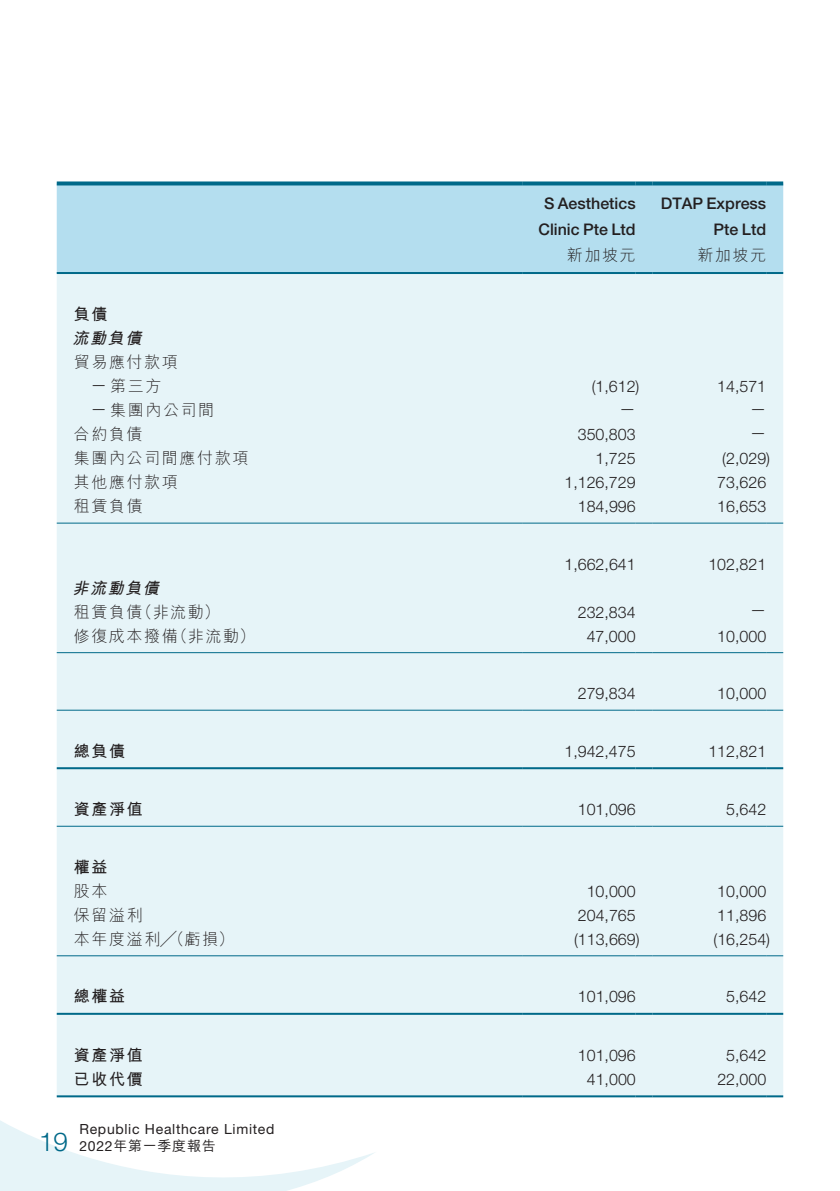
<style>
.page{position:relative;width:840px;height:1191px;background:#fff}
.page>*{position:absolute;margin:0;border:0;box-sizing:border-box;transform-origin:0 0}
.t1{font:300 26px "Helvetica Neue LT Std";color:#006989}
.t2{font:300 16px "Helvetica Neue LT Std";color:#231f20}
.t3{font:300 16px "M Hei HK";letter-spacing:.1em;color:#231f20}
.t4{font:500 16px/26px "Helvetica Neue LT Std";color:#231f20;text-align:center}
.t5{font:700 16px "M Hei HK";letter-spacing:.1em;color:#231f20}
.t6{font:italic 700 16px "M Hei HK";color:#231f20}
.t7{font:14px "Helvetica Neue LT Std";letter-spacing:.05em;color:#231f20}
.t8{font:500 14px "M Hei HK";letter-spacing:.05em;color:#231f20}
.s1{font-family:"Helvetica Neue LT Std";font-weight:400}
</style>
<div class="page">
<svg style="left:0;top:1120px;width:375px;height:71px"></svg>
<div style="left:57px;top:185px;width:725px;height:87px;background:#b4deef"></div>
<div style="left:57px;top:274px;width:725px;height:821px;background:#e6f4f8"></div>
<hr style="left:57px;top:522px;width:465px;height:1px;background:#006989">
<hr style="left:522px;top:522px;width:113px;height:1px;background:#006989">
<svg style="left:635px;top:522px;width:17px;height:1px"></svg>
<hr style="left:652px;top:522px;width:113px;height:1px;background:#006989">
<svg style="left:765px;top:522px;width:17px;height:1px"></svg>
<hr style="left:57px;top:652px;width:465px;height:1px;background:#006989">
<hr style="left:522px;top:652px;width:113px;height:1px;background:#006989">
<svg style="left:635px;top:652px;width:17px;height:1px"></svg>
<hr style="left:652px;top:652px;width:113px;height:1px;background:#006989">
<svg style="left:765px;top:652px;width:17px;height:1px"></svg>
<hr style="left:57px;top:709px;width:465px;height:1px;background:#006989">
<hr style="left:522px;top:709px;width:113px;height:1px;background:#006989">
<svg style="left:635px;top:709px;width:17px;height:1px"></svg>
<hr style="left:652px;top:709px;width:113px;height:1px;background:#006989">
<svg style="left:765px;top:709px;width:17px;height:1px"></svg>
<hr style="left:57px;top:825px;width:465px;height:1px;background:#006989">
<hr style="left:522px;top:825px;width:113px;height:1px;background:#006989">
<svg style="left:635px;top:825px;width:17px;height:1px"></svg>
<hr style="left:652px;top:825px;width:113px;height:1px;background:#006989">
<svg style="left:765px;top:825px;width:17px;height:1px"></svg>
<hr style="left:57px;top:955px;width:465px;height:1px;background:#006989">
<hr style="left:522px;top:955px;width:113px;height:1px;background:#006989">
<svg style="left:635px;top:955px;width:17px;height:1px"></svg>
<hr style="left:652px;top:955px;width:113px;height:1px;background:#006989">
<svg style="left:765px;top:955px;width:17px;height:1px"></svg>
<hr style="left:57px;top:767px;width:465px;height:2px;background:#006989">
<hr style="left:522px;top:767px;width:113px;height:2px;background:#006989">
<svg style="left:635px;top:767px;width:17px;height:2px"></svg>
<hr style="left:652px;top:767px;width:113px;height:2px;background:#006989">
<svg style="left:765px;top:767px;width:17px;height:2px"></svg>
<hr style="left:57px;top:1012px;width:465px;height:2px;background:#006989">
<hr style="left:522px;top:1012px;width:113px;height:2px;background:#006989">
<svg style="left:635px;top:1012px;width:17px;height:2px"></svg>
<hr style="left:652px;top:1012px;width:113px;height:2px;background:#006989">
<svg style="left:765px;top:1012px;width:17px;height:2px"></svg>
<hr style="left:57px;top:1095px;width:465px;height:2px;background:#006989">
<hr style="left:522px;top:1095px;width:113px;height:2px;background:#006989">
<svg style="left:635px;top:1095px;width:17px;height:2px"></svg>
<hr style="left:652px;top:1095px;width:113px;height:2px;background:#006989">
<svg style="left:765px;top:1095px;width:17px;height:2px"></svg>
<hr style="left:57px;top:272px;width:465px;height:2px;background:#006989">
<hr style="left:522px;top:272px;width:113px;height:2px;background:#006989">
<svg style="left:635px;top:272px;width:17px;height:2px"></svg>
<hr style="left:652px;top:272px;width:113px;height:2px;background:#006989">
<svg style="left:765px;top:272px;width:17px;height:2px"></svg>
<svg style="left:57px;top:181px;width:465px;height:4px;background:#1e7b97"></svg>
<svg style="left:522px;top:181px;width:113px;height:4px"></svg>
<svg style="left:635px;top:181px;width:17px;height:4px"></svg>
<svg style="left:652px;top:181px;width:113px;height:4px"></svg>
<svg style="left:765px;top:181px;width:17px;height:4px"></svg>
<p class="t4" style="left:538px;top:191px;width:99px">S Aesthetics<br>Clinic Pte Ltd</p>
<p class="t4" style="left:660px;top:191px;width:107px;text-align:right">DTAP Express<br>Pte Ltd</p>
<p class="t3" style="left:697px;top:247px;width:70px">新加坡元</p>
<p class="t3" style="left:566px;top:247px;width:70px">新加坡元</p>
<p class="t5" style="left:74px;top:302px;width:35px">負債</p>
<p class="t6" style="left:72px;top:326px;width:75px">流動負債</p>
<p class="t3" style="left:74px;top:354px;width:105px">貿易應付款項</p>
<p class="t3" style="left:110px;top:378px;width:53px">第三方</p>
<p class="t2" style="left:91px;top:374px;width:17px">—</p>
<p class="t2" style="left:591px;top:376px;width:49px">)1,612(</p>
<p class="t2" style="left:716px;top:376px;width:50px">14,571</p>
<p class="t3" style="left:110px;top:402px;width:105px">集團內公司間</p>
<p class="t2" style="left:91px;top:398px;width:17px">—</p>
<p class="t2" style="left:619px;top:398px;width:17px">—</p>
<p class="t2" style="left:749px;top:398px;width:17px">—</p>
<p class="t3" style="left:74px;top:426px;width:70px">合約負債</p>
<p class="t2" style="left:577px;top:424px;width:59px">350,803</p>
<p class="t2" style="left:749px;top:422px;width:17px">—</p>
<p class="t3" style="left:74px;top:450px;width:176px">集團內公司間應付款項</p>
<p class="t2" style="left:595px;top:448px;width:42px">1,725</p>
<p class="t2" style="left:721px;top:448px;width:49px">)2,029(</p>
<p class="t3" style="left:74px;top:474px;width:105px">其他應付款項</p>
<p class="t2" style="left:564px;top:472px;width:73px">1,126,729</p>
<p class="t2" style="left:716px;top:472px;width:50px">73,626</p>
<p class="t3" style="left:74px;top:498px;width:70px">租賃負債</p>
<p class="t2" style="left:577px;top:496px;width:59px">184,996</p>
<p class="t2" style="left:716px;top:496px;width:50px">16,653</p>
<p class="t2" style="left:564px;top:554px;width:73px">1,662,641</p>
<p class="t2" style="left:708px;top:554px;width:59px">102,821</p>
<p class="t6" style="left:72px;top:576px;width:92px">非流動負債</p>
<p class="t3" style="left:137px;top:603px;width:85px">（非流動(</p>
<p class="t3" style="left:74px;top:603px;width:70px">租賃負債</p>
<p class="t2" style="left:577px;top:602px;width:59px">232,834</p>
<p class="t2" style="left:749px;top:600px;width:17px">—</p>
<p class="t3" style="left:172px;top:627px;width:85px">（非流動(</p>
<p class="t3" style="left:74px;top:627px;width:105px">修復成本撥備</p>
<p class="t2" style="left:586px;top:626px;width:50px">47,000</p>
<p class="t2" style="left:716px;top:626px;width:50px">10,000</p>
<p class="t2" style="left:577px;top:683px;width:59px">279,834</p>
<p class="t2" style="left:716px;top:683px;width:50px">10,000</p>
<p class="t5" style="left:74px;top:739px;width:53px">總負債</p>
<p class="t2" style="left:564px;top:741px;width:73px">1,942,475</p>
<p class="t2" style="left:708px;top:741px;width:59px">112,821</p>
<p class="t5" style="left:74px;top:797px;width:70px">資產淨值</p>
<p class="t2" style="left:577px;top:799px;width:59px">101,096</p>
<p class="t2" style="left:725px;top:799px;width:42px">5,642</p>
<p class="t5" style="left:74px;top:855px;width:35px">權益</p>
<p class="t3" style="left:74px;top:882px;width:35px">股本</p>
<p class="t2" style="left:586px;top:881px;width:50px">10,000</p>
<p class="t2" style="left:717px;top:881px;width:50px">10,000</p>
<p class="t3" style="left:74px;top:906px;width:70px">保留溢利</p>
<p class="t2" style="left:577px;top:905px;width:59px">204,765</p>
<p class="t2" style="left:717px;top:905px;width:50px">11,896</p>
<p class="t3" style="left:74px;top:930px;width:162px">本年度溢利╱（虧損(</p>
<p class="t2" style="left:573px;top:929px;width:67px">)113,669(</p>
<p class="t2" style="left:713px;top:929px;width:58px">)16,254(</p>
<p class="t5" style="left:74px;top:984px;width:53px">總權益</p>
<p class="t2" style="left:577px;top:986px;width:59px">101,096</p>
<p class="t2" style="left:725px;top:986px;width:42px">5,642</p>
<p class="t5" style="left:74px;top:1043px;width:70px">資產淨值</p>
<p class="t2" style="left:577px;top:1045px;width:59px">101,096</p>
<p class="t2" style="left:725px;top:1045px;width:42px">5,642</p>
<p class="t5" style="left:74px;top:1067px;width:70px">已收代價</p>
<p class="t2" style="left:586px;top:1069px;width:50px">41,000</p>
<p class="t2" style="left:717px;top:1069px;width:50px">22,000</p>
<h1 class="t1" style="left:39px;top:1125px;width:30px">19</h1>
<p class="t7" style="left:79px;top:1120px;width:196px">Republic Healthcare Limited</p>
<p class="t8" style="left:79px;top:1135px;width:138px"><span class="s1">2022</span>年第一季度報告</p>
</div>
